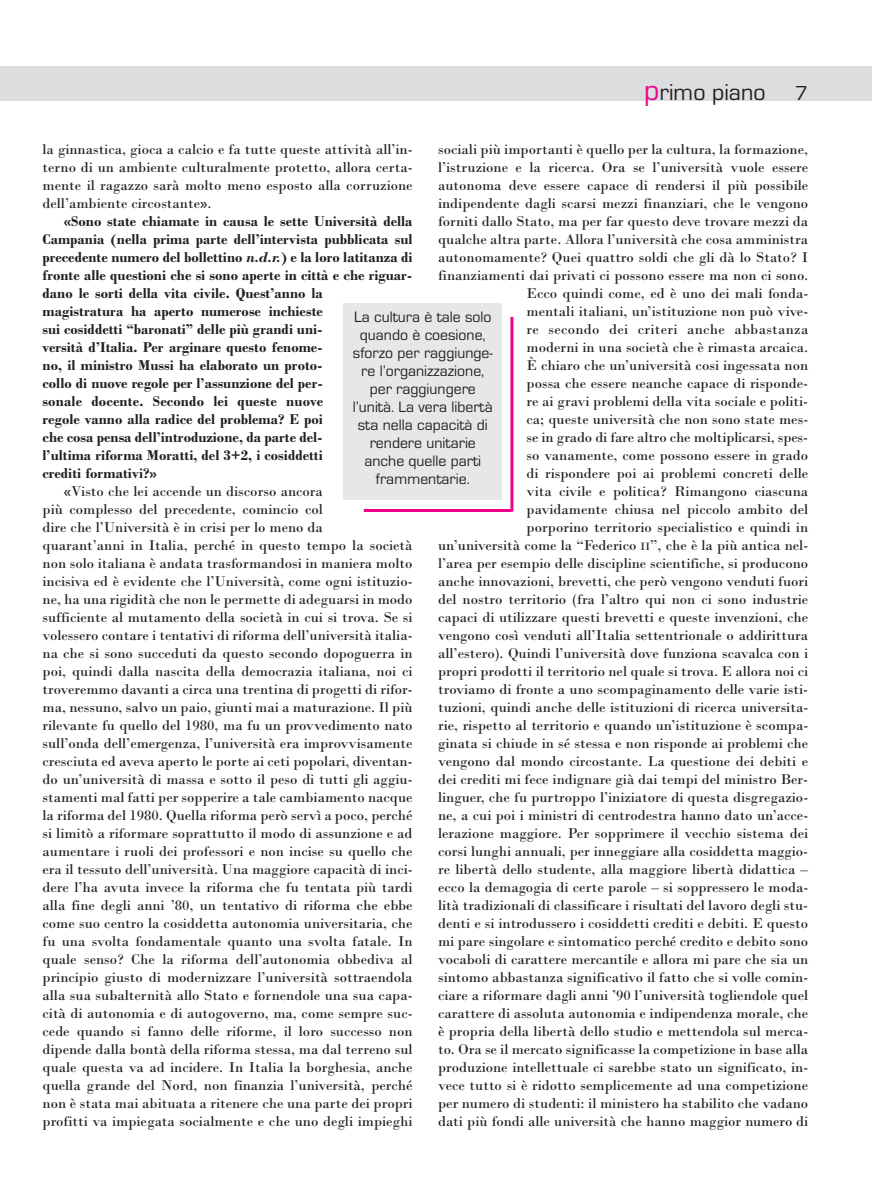
<style>
.page{position:relative;width:872px;height:1191px;background:#fff}
.page>*{position:absolute;margin:0;border:0;box-sizing:border-box;transform-origin:0 0}
.t1{font:24px "Eurostile";color:#231f20}
.t2{font:15.75px/18px "Eurostile";color:#231f20;text-align:center}
.t3{font:15px/18px "Bodoni";color:#231f20;text-align:justify}
.t4{font:700 15px/18px "Bodoni";color:#231f20}
.s1{font-size:30px;color:#ed028c}
.s2{font-size:21px}
.s3{font-size:11.25px}
.s4{font-style:italic}
</style>
<div class="page">
<div style="left:0;top:66px;width:871px;height:34px;background:#dcdddf"></div>
<div style="left:343px;top:304px;width:159px;height:196px;background:#e6e7e9"></div>
<hr style="left:510px;top:317px;width:3px;height:194px;background:#ed028c">
<hr style="left:364px;top:509px;width:147px;height:3px;background:#ed028c">
<h1 class="t1" style="left:644px;top:78px;width:165px"><span class="s1">p</span>rimo piano <span class="s2">7</span></h1>
<p class="t3" style="left:438px;top:139px;width:372px;text-align:right">sociali più importanti è quello per la cultura, la formazione, l’istruzione e la ricerca. Ora se l’università vuole essere autonoma deve essere capace di rendersi il più possibile indipendente dagli scarsi mezzi finanziari, che le vengono forniti dallo Stato, ma per far questo deve trovare mezzi da qualche altra parte. Allora l’università che cosa amministra autonomamente? Quei quattro soldi che gli dà lo Stato? I finanziamenti dai privati ci possono essere ma non ci sono.<br>Ecco quindi come, ed è uno dei mali fonda-<br>mentali italiani, un’istituzione non può vive-<br>re secondo dei criteri anche abbastanza<br>moderni in una società che è rimasta arcaica.<br>È chiaro che un’università cosi ingessata non<br>possa che essere neanche capace di risponde-<br>re ai gravi problemi della vita sociale e politi-<br>ca; queste università che non sono state mes-<br>se in grado di fare altro che moltiplicarsi, spes-<br>so vanamente, come possono essere in grado<br>di rispondere poi ai problemi concreti delle<br>vita civile e politica? Rimangono ciascuna<br>pavidamente chiusa nel piccolo ambito del<br>porporino territorio specialistico e quindi in<br>un’università come la “Federico <span class="s3">II</span>”, che è la più antica nel&shy;l’area per esempio delle discipline scientifiche, si producono anche innovazioni, brevetti, che però vengono venduti fuori del nostro territorio (fra l’altro qui non ci sono industrie capaci di utilizzare questi brevetti e queste invenzioni, che vengono così venduti all’Italia settentrionale o addirittura all’estero). Quindi l’università dove funziona scavalca con i propri prodotti il territorio nel quale si trova. E allora noi ci troviamo di fronte a uno scompaginamento delle varie isti&shy;tuzioni, quindi anche delle istituzioni di ricerca universita&shy;rie, rispetto al territorio e quando un’istituzione è scompa&shy;ginata si chiude in sé stessa e non risponde ai problemi che vengono dal mondo circostante. La questione dei debiti e dei crediti mi fece indignare già dai tempi del ministro Ber&shy;linguer, che fu purtroppo l’iniziatore di questa disgregazio&shy;ne, a cui poi i ministri di centrodestra hanno dato un’acce&shy;lerazione maggiore. Per sopprimere il vecchio sistema dei corsi lunghi annuali, per inneggiare alla cosiddetta maggio&shy;re libertà dello studente, alla maggiore libertà didattica – ecco la demagogia di certe parole – si soppressero le moda&shy;lità tradizionali di classificare i risultati del lavoro degli stu&shy;denti e si introdussero i cosiddetti crediti e debiti. E questo mi pare singolare e sintomatico perché credito e debito sono vocaboli di carattere mercantile e allora mi pare che sia un sintomo abbastanza significativo il fatto che si volle comin&shy;ciare a riformare dagli anni ’90 l’università togliendole quel carattere di assoluta autonomia e indipendenza morale, che è propria della libertà dello studio e mettendola sul merca&shy;to. Ora se il mercato significasse la competizione in base alla produzione intellettuale ci sarebbe stato un significato, in&shy;vece tutto si è ridotto semplicemente ad una competizione per numero di studenti: il ministero ha stabilito che vadano dati più fondi alle università che hanno maggior numero di</p>
<p class="t3" style="left:43px;top:139px;width:371px">la ginnastica, gioca a calcio e fa tutte queste attività all’in&shy;terno di un ambiente culturalmente protetto, allora certa&shy;mente il ragazzo sarà molto meno esposto alla corruzione dell’ambiente circostante».</p>
<p class="t4" style="left:43px;top:211px;width:371px;text-indent:21px">«Sono state chiamate in causa le sette Università della Campania (nella prima parte dell’intervista pubblicata sul precedente numero del bollettino <span class="s4">n.d.r.</span>) e la loro latitanza di fronte alle questioni che si sono aperte in città e che riguar&shy;dano le sorti della vita civile. Quest’anno la<br>magistratura ha aperto numerose inchieste<br>sui cosiddetti “baronati” delle più grandi uni-<br>versità d’Italia. Per arginare questo fenome-<br>no, il ministro Mussi ha elaborato un proto-<br>collo di nuove regole per l’assunzione del per-<br>sonale docente. Secondo lei queste nuove<br>regole vanno alla radice del problema? E poi<br>che cosa pensa dell’introduzione, da parte del-<br>l’ultima riforma Moratti, del 3+2, i cosiddetti<br>crediti formativi?»</p>
<p class="t3" style="left:43px;top:481px;width:371px;text-align:left;text-indent:21px">«Visto che lei accende un discorso ancora<br>più complesso del precedente, comincio col<br>dire che l’Università è in crisi per lo meno da<br>quarant’anni in Italia, perché in questo tempo la società non solo italiana è andata trasformandosi in maniera molto incisiva ed è evidente che l’Università, come ogni istituzio&shy;ne, ha una rigidità che non le permette di adeguarsi in modo sufficiente al mutamento della società in cui si trova. Se si volessero contare i tentativi di riforma dell’università italia&shy;na che si sono succeduti da questo secondo dopoguerra in poi, quindi dalla nascita della democrazia italiana, noi ci troveremmo davanti a circa una trentina di progetti di rifor&shy;ma, nessuno, salvo un paio, giunti mai a maturazione. Il più rilevante fu quello del 1980, ma fu un provvedimento nato sull’onda dell’emergenza, l’università era improvvisamente cresciuta ed aveva aperto le porte ai ceti popolari, diventan&shy;do un’università di massa e sotto il peso di tutti gli aggiu&shy;stamenti mal fatti per sopperire a tale cambiamento nacque la riforma del 1980. Quella riforma però servì a poco, perché si limitò a riformare soprattutto il modo di assunzione e ad aumentare i ruoli dei professori e non incise su quello che era il tessuto dell’università. Una maggiore capacità di inci&shy;dere l’ha avuta invece la riforma che fu tentata più tardi alla fine degli anni ’80, un tentativo di riforma che ebbe come suo centro la cosiddetta autonomia universitaria, che fu una svolta fondamentale quanto una svolta fatale. In quale senso? Che la riforma dell’autonomia obbediva al principio giusto di modernizzare l’università sottraendola alla sua subalternità allo Stato e fornendole una sua capa&shy;cità di autonomia e di autogoverno, ma, come sempre suc&shy;cede quando si fanno delle riforme, il loro successo non dipende dalla bontà della riforma stessa, ma dal terreno sul quale questa va ad incidere. In Italia la borghesia, anche quella grande del Nord, non finanzia l’università, perché non è stata mai abituata a ritenere che una parte dei propri profitti va impiegata socialmente e che uno degli impieghi</p>
<p class="t2" style="left:353px;top:307px;width:141px">La cultura è tale solo quando è coesione, sforzo per raggiunge&shy;re l’organizzazione, per raggiungere l’unità. La vera libertà sta nella capacità di rendere unitarie anche quelle parti frammentarie.</p>
</div>
